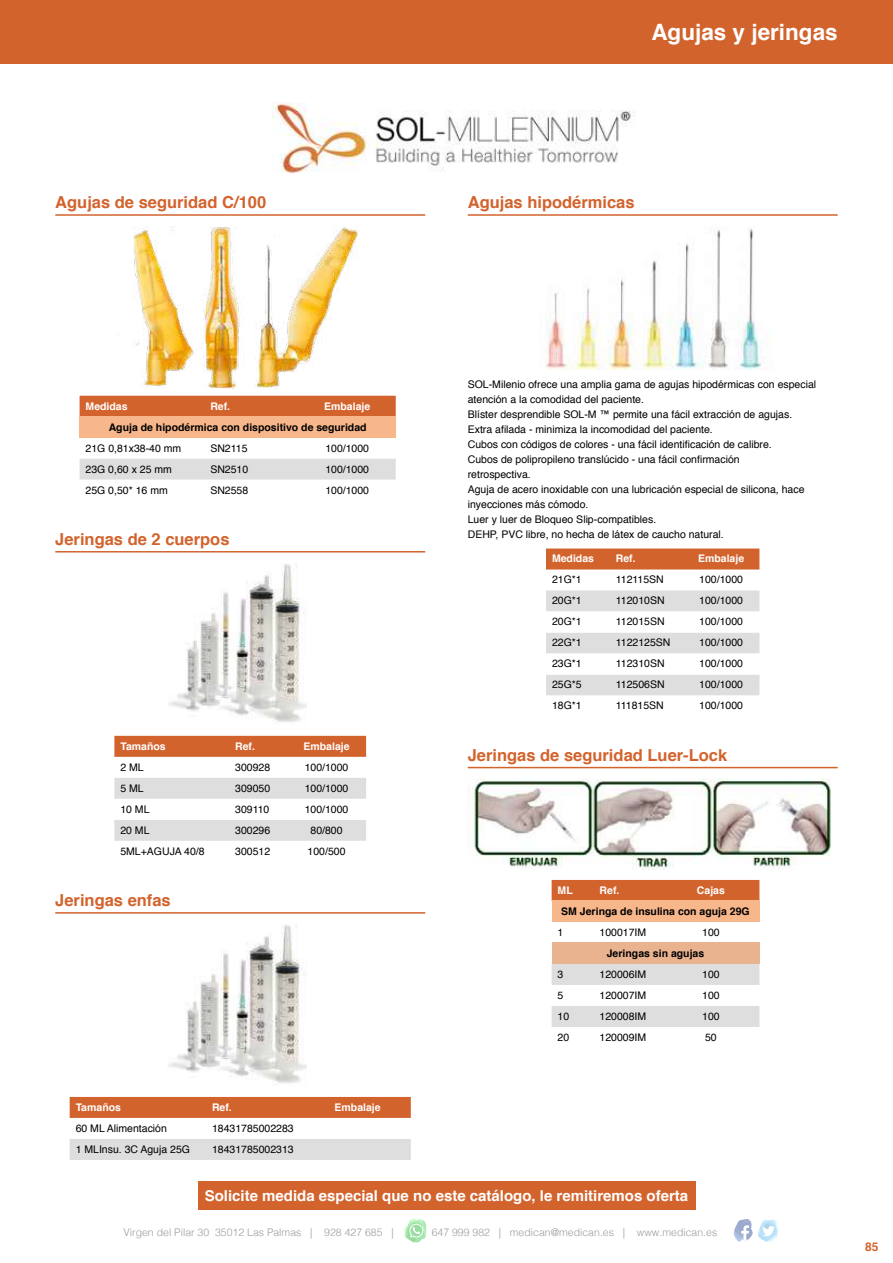
<style>
.page{position:relative;width:893px;height:1263px;background:#fff}
.page>*{position:absolute;margin:0;border:0;box-sizing:border-box;transform-origin:0 0}
.t1{font:700 22.5px "Helvetica";color:#fff}
.t2{font:700 16.5px "Helvetica";color:#d3632d}
.t3{font:700 15px "Helvetica";color:#fff}
.t4{font:700 12px "Helvetica";color:#d3632d}
.t5{font:10.5px/15px "Helvetica";color:#000}
.t6{font:700 10.5px "Helvetica";color:#000}
.t7{font:700 10.5px "Helvetica";color:#fff}
.t8{font:300 10.5px "Helvetica";color:#9d9d9c}
</style>
<div class="page">
<div style="left:0;top:0;width:893px;height:64px;background:#d3632d"></div>
<svg style="left:404px;top:1218px;width:23px;height:25px"></svg>
<svg style="left:733px;top:1219px;width:45px;height:23px"></svg>
<div style="left:198px;top:1181px;width:497px;height:29px;background:#d3632d"></div>
<hr style="left:55px;top:214px;width:370px;height:2px;background:#d3632d">
<div style="left:80px;top:396px;width:316px;height:21px;background:#d3632d"></div>
<div style="left:80px;top:417px;width:316px;height:21px;background:#f8b68b"></div>
<div style="left:80px;top:459px;width:316px;height:21px;background:#dedede"></div>
<div style="left:552px;top:880px;width:207px;height:21px;background:#d3632d"></div>
<div style="left:552px;top:901px;width:207px;height:21px;background:#f8b68b"></div>
<div style="left:552px;top:943px;width:207px;height:21px;background:#eab390"></div>
<svg style="left:552px;top:964px;width:207px;height:63px"></svg>
<img style="left:133px;top:226px;width:225px;height:162px">
<hr style="left:55px;top:551px;width:370px;height:1px;background:#d3632d">
<div style="left:114px;top:736px;width:252px;height:21px;background:#d3632d"></div>
<svg style="left:114px;top:778px;width:252px;height:63px"></svg>
<img style="left:168px;top:563px;width:139px;height:159px">
<img style="left:271px;top:102px;width:364px;height:71px">
<hr style="left:468px;top:214px;width:370px;height:2px;background:#d3632d">
<hr style="left:468px;top:767px;width:370px;height:1px;background:#d3632d">
<div style="left:546px;top:548px;width:213px;height:21px;background:#d3632d"></div>
<svg style="left:546px;top:590px;width:213px;height:106px"></svg>
<img style="left:546px;top:228px;width:218px;height:141px">
<hr style="left:55px;top:912px;width:370px;height:2px;background:#d3632d">
<div style="left:70px;top:1097px;width:341px;height:21px;background:#d3632d"></div>
<div style="left:70px;top:1139px;width:341px;height:21px;background:#dedede"></div>
<img style="left:168px;top:924px;width:139px;height:159px">
<img style="left:473px;top:779px;width:358px;height:90px">
<h2 class="t2" style="left:55px;top:189px;width:212px">Agujas de seguridad C/100</h2>
<h1 class="t1" style="left:651px;top:14px;width:188px">Agujas y jeringas</h1>
<h2 class="t2" style="left:468px;top:189px;width:168px">Agujas hipodérmicas</h2>
<p class="t7" style="left:86px;top:397px;width:44px">Medidas</p>
<p class="t7" style="left:210px;top:397px;width:21px">Ref.</p>
<p class="t7" style="left:324px;top:397px;width:48px">Embalaje</p>
<p class="t6" style="left:109px;top:418px;width:259px">Aguja de hipodérmica con dispositivo de seguridad</p>
<p class="t5" style="left:86px;top:441px;width:97px">21G 0,81x38-40 mm</p>
<p class="t5" style="left:210px;top:441px;width:39px">SN2115</p>
<p class="t5" style="left:325px;top:441px;width:45px">100/1000</p>
<p class="t5" style="left:86px;top:462px;width:88px">23G 0,60 x 25 mm</p>
<p class="t5" style="left:210px;top:462px;width:39px">SN2510</p>
<p class="t5" style="left:325px;top:462px;width:45px">100/1000</p>
<p class="t5" style="left:86px;top:483px;width:84px">25G 0,50* 16 mm</p>
<p class="t5" style="left:210px;top:483px;width:39px">SN2558</p>
<p class="t5" style="left:325px;top:483px;width:45px">100/1000</p>
<h2 class="t2" style="left:55px;top:526px;width:176px">Jeringas de 2 cuerpos</h2>
<p class="t7" style="left:120px;top:737px;width:47px">Tamaños</p>
<p class="t7" style="left:235px;top:737px;width:21px">Ref.</p>
<p class="t7" style="left:303px;top:737px;width:48px">Embalaje</p>
<p class="t5" style="left:120px;top:760px;width:25px">2 ML</p>
<p class="t5" style="left:235px;top:760px;width:37px">300928</p>
<p class="t5" style="left:305px;top:760px;width:45px">100/1000</p>
<p class="t5" style="left:120px;top:781px;width:25px">5 ML</p>
<p class="t5" style="left:235px;top:781px;width:37px">309050</p>
<p class="t5" style="left:305px;top:781px;width:45px">100/1000</p>
<p class="t5" style="left:120px;top:802px;width:31px">10 ML</p>
<p class="t5" style="left:235px;top:802px;width:36px">309110</p>
<p class="t5" style="left:305px;top:802px;width:45px">100/1000</p>
<p class="t5" style="left:120px;top:823px;width:31px">20 ML</p>
<p class="t5" style="left:235px;top:823px;width:37px">300296</p>
<p class="t5" style="left:311px;top:823px;width:34px">80/800</p>
<p class="t5" style="left:120px;top:844px;width:86px">5ML+AGUJA 40/8</p>
<p class="t5" style="left:235px;top:844px;width:37px">300512</p>
<p class="t5" style="left:308px;top:844px;width:39px">100/500</p>
<h2 class="t2" style="left:55px;top:887px;width:117px">Jeringas enfas</h2>
<p class="t5" style="left:468px;top:377px;width:350px">SOL-Milenio ofrece una amplia gama de agujas hipodérmicas con especial atención a la comodidad del paciente.<br>Blíster desprendible SOL-M ™ permite una fácil extracción de agujas.<br>Extra afilada - minimiza la incomodidad del paciente.<br>Cubos con códigos de colores - una fácil identificación de calibre.<br>Cubos de polipropileno translúcido - una fácil confirmación<br>retrospectiva.<br>Aguja de acero inoxidable con una lubricación especial de silicona, hace inyecciones más cómodo.<br>Luer y luer de Bloqueo Slip-compatibles.<br>DEHP, PVC libre, no hecha de látex de caucho natural.</p>
<p class="t7" style="left:552px;top:550px;width:44px">Medidas</p>
<p class="t7" style="left:616px;top:550px;width:21px">Ref.</p>
<p class="t7" style="left:698px;top:550px;width:48px">Embalaje</p>
<p class="t5" style="left:552px;top:572px;width:31px">21G*1</p>
<p class="t5" style="left:616px;top:572px;width:50px">112115SN</p>
<p class="t5" style="left:699px;top:572px;width:45px">100/1000</p>
<p class="t5" style="left:552px;top:593px;width:31px">20G*1</p>
<p class="t5" style="left:616px;top:593px;width:50px">112010SN</p>
<p class="t5" style="left:699px;top:593px;width:45px">100/1000</p>
<p class="t5" style="left:552px;top:614px;width:31px">20G*1</p>
<p class="t5" style="left:616px;top:614px;width:50px">112015SN</p>
<p class="t5" style="left:699px;top:614px;width:45px">100/1000</p>
<p class="t5" style="left:552px;top:635px;width:31px">22G*1</p>
<p class="t5" style="left:616px;top:635px;width:56px">1122125SN</p>
<p class="t5" style="left:699px;top:635px;width:45px">100/1000</p>
<p class="t5" style="left:552px;top:656px;width:31px">23G*1</p>
<p class="t5" style="left:616px;top:656px;width:50px">112310SN</p>
<p class="t5" style="left:699px;top:656px;width:45px">100/1000</p>
<p class="t5" style="left:552px;top:677px;width:31px">25G*5</p>
<p class="t5" style="left:616px;top:677px;width:50px">112506SN</p>
<p class="t5" style="left:699px;top:677px;width:45px">100/1000</p>
<p class="t5" style="left:552px;top:698px;width:31px">18G*1</p>
<p class="t5" style="left:616px;top:698px;width:50px">111815SN</p>
<p class="t5" style="left:699px;top:698px;width:45px">100/1000</p>
<h2 class="t2" style="left:468px;top:742px;width:261px">Jeringas de seguridad Luer-Lock</h2>
<p class="t7" style="left:558px;top:882px;width:17px">ML</p>
<p class="t7" style="left:600px;top:882px;width:21px">Ref.</p>
<p class="t7" style="left:697px;top:882px;width:30px">Cajas</p>
<p class="t6" style="left:561px;top:903px;width:190px">SM Jeringa de insulina con aguja 29G</p>
<p class="t5" style="left:558px;top:925px;width:7px">1</p>
<p class="t5" style="left:600px;top:925px;width:48px">100017IM</p>
<p class="t5" style="left:702px;top:925px;width:19px">100</p>
<p class="t6" style="left:607px;top:945px;width:99px">Jeringas sin agujas</p>
<p class="t5" style="left:558px;top:967px;width:7px">3</p>
<p class="t5" style="left:600px;top:967px;width:48px">120006IM</p>
<p class="t5" style="left:702px;top:967px;width:19px">100</p>
<p class="t5" style="left:558px;top:988px;width:7px">5</p>
<p class="t5" style="left:600px;top:988px;width:48px">120007IM</p>
<p class="t5" style="left:702px;top:988px;width:19px">100</p>
<p class="t5" style="left:558px;top:1009px;width:13px">10</p>
<p class="t5" style="left:600px;top:1009px;width:48px">120008IM</p>
<p class="t5" style="left:702px;top:1009px;width:19px">100</p>
<p class="t5" style="left:558px;top:1030px;width:13px">20</p>
<p class="t5" style="left:600px;top:1030px;width:48px">120009IM</p>
<p class="t5" style="left:705px;top:1030px;width:13px">50</p>
<p class="t7" style="left:76px;top:1099px;width:47px">Tamaños</p>
<p class="t7" style="left:212px;top:1099px;width:21px">Ref.</p>
<p class="t7" style="left:335px;top:1099px;width:48px">Embalaje</p>
<p class="t5" style="left:76px;top:1121px;width:93px">60 ML Alimentación</p>
<p class="t5" style="left:212px;top:1121px;width:83px">18431785002283</p>
<p class="t5" style="left:76px;top:1142px;width:116px">1 MLInsu. 3C Aguja 25G</p>
<p class="t5" style="left:212px;top:1142px;width:83px">18431785002313</p>
<h3 class="t3" style="left:205px;top:1184px;width:485px">Solicite medida especial que no este catálogo, le remitiremos oferta</h3>
<p class="t8" style="left:123px;top:1223px;width:272px">Virgen del Pilar 30 35012 Las Palmas | 928 427 685 |</p>
<p class="t8" style="left:432px;top:1223px;width:287px">647 999 982 | medican@medican.es | www.medican.es</p>
<p class="t4" style="left:865px;top:1237px;width:15px">85</p>
</div>
